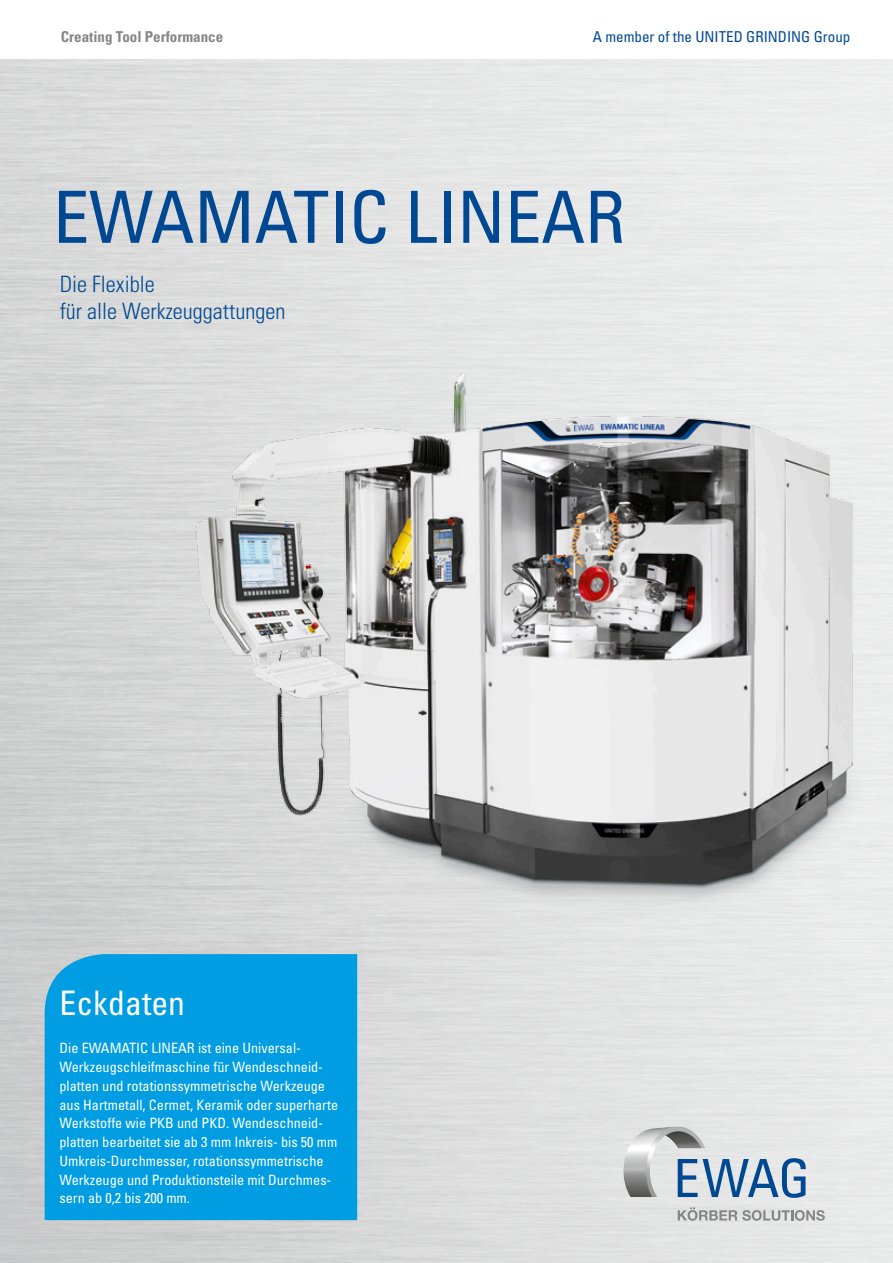
<style>
.page{position:relative;width:893px;height:1263px;background:#fff}
.page>*{position:absolute;margin:0;border:0;box-sizing:border-box;transform-origin:0 0}
.t1{font:condensed 72px "Univers LT";color:#004992}
.t2{font:condensed 33.75px "Univers LT";color:#fff}
.t3{font:300 condensed 22.5px/27px "Univers LT";color:#004992}
.t4{font:condensed 15px "Univers LT";color:#004992}
.t5{font:700 condensed 15px "Univers LT";color:#868686}
.t6{font:condensed 14.25px/18.8px "Univers LT";color:#fff}
</style>
<div class="page">
<svg style="left:678px;top:1158px;width:128px;height:40px;background:#91acc7"></svg>
<img style="left:623px;top:1126px;width:82px;height:71px">
<svg style="left:678px;top:1207px;width:147px;height:14px;background:#c1c1c1"></svg>
<div style="left:45px;top:954px;width:312px;height:266px;background:#009de2"></div>
<img style="left:148px;top:357px;width:745px;height:568px">
<p class="t5" style="left:61px;top:27px;width:164px">Creating Tool Performance</p>
<p class="t4" style="left:593px;top:27px;width:259px">A member of the UNITED GRINDING Group</p>
<h1 class="t1" style="left:53px;top:172px;width:574px">EWAMATIC LINEAR</h1>
<h3 class="t3" style="left:60px;top:271px;width:227px">Die Flexible<br>für alle Werkzeuggattungen</h3>
<h2 class="t2" style="left:60px;top:982px;width:127px">Eckdaten</h2>
<p class="t6" style="left:60px;top:1039px;width:280px">Die EWAMATIC LINEAR ist eine Universal-Werkzeugschleifmaschine für Wendeschneid&shy;platten und rotationssymmetrische Werkzeuge aus Hartmetall, Cermet, Keramik oder superharte Werkstoffe wie PKB und PKD. Wendeschneid&shy;platten bearbeitet sie ab 3 mm Inkreis- bis 50 mm Umkreis-Durchmesser, rotationssymmetrische Werkzeuge und Produktionsteile mit Durchmes&shy;sern ab 0,2 bis 200 mm.</p>
</div>
